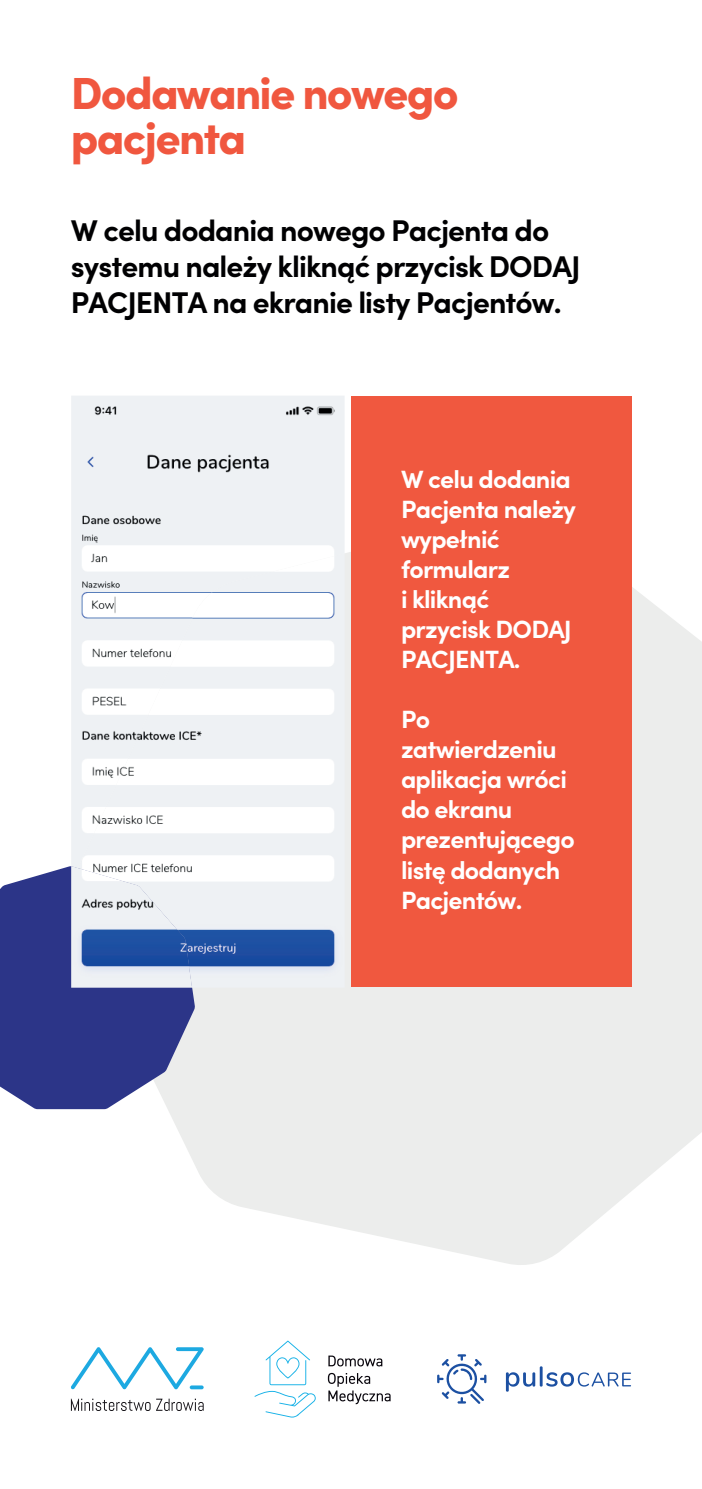
<style>
.page{position:relative;width:702px;height:1489px;background:#fff}
.page>*{position:absolute;margin:0;border:0;box-sizing:border-box;transform-origin:0 0}
.t1{font:900 45px/45px "Sofia Pro";letter-spacing:-.04em;color:#f0573f}
.t2{font:700 30px/36px "Sofia Pro";letter-spacing:-.03em;color:#000002}
.t3{font:700 25px/30px "Sofia Pro";letter-spacing:-.03em;color:#fff}
</style>
<div class="page">
<svg style="left:69px;top:509px;width:633px;height:756px;fill:#ecedec"></svg>
<svg style="left:0;top:866px;width:195px;height:243px;background:#474f96"></svg>
<svg style="left:71px;top:1398px;width:79px;height:12px"></svg>
<svg style="left:156px;top:1398px;width:48px;height:12px"></svg>
<svg style="left:71px;top:1347px;width:133px;height:42px"></svg>
<svg style="left:190px;top:1385px;width:14px;height:4px"></svg>
<svg style="left:328px;top:1355px;width:54px;height:11px"></svg>
<svg style="left:328px;top:1372px;width:62px;height:31px"></svg>
<svg style="left:254px;top:1390px;width:62px;height:27px"></svg>
<svg style="left:266px;top:1340px;width:44px;height:44px"></svg>
<svg style="left:437px;top:1354px;width:49px;height:49px"></svg>
<svg style="left:506px;top:1366px;width:125px;height:25px"></svg>
<div style="left:351px;top:395px;width:280px;height:591px;background:#f0583f"></div>
<img style="left:71px;top:396px;width:273px;height:470px">
<img style="left:78px;top:553px;width:266px;height:434px">
<img style="left:71px;top:866px;width:121px;height:121px">
<h1 class="t1" style="left:71px;top:67px;width:389px">Dodawanie nowego pacjenta</h1>
<p class="t2" style="left:71px;top:210px;width:511px">W celu dodania nowego Pacjenta do systemu należy kliknąć przycisk DODAJ<br>PACJENTA na ekranie listy Pacjentów.</p>
<p class="t3" style="left:401px;top:462px;width:176px">W celu dodania<br>Pacjenta należy wypełnić formularz<br>i kliknąć przycisk DODAJ<br>PACJENTA.</p>
<p class="t3" style="left:401px;top:702px;width:175px">Po zatwierdzeniu aplikacja wróci do ekranu prezentującego listę dodanych<br>Pacjentów.</p>
</div>
